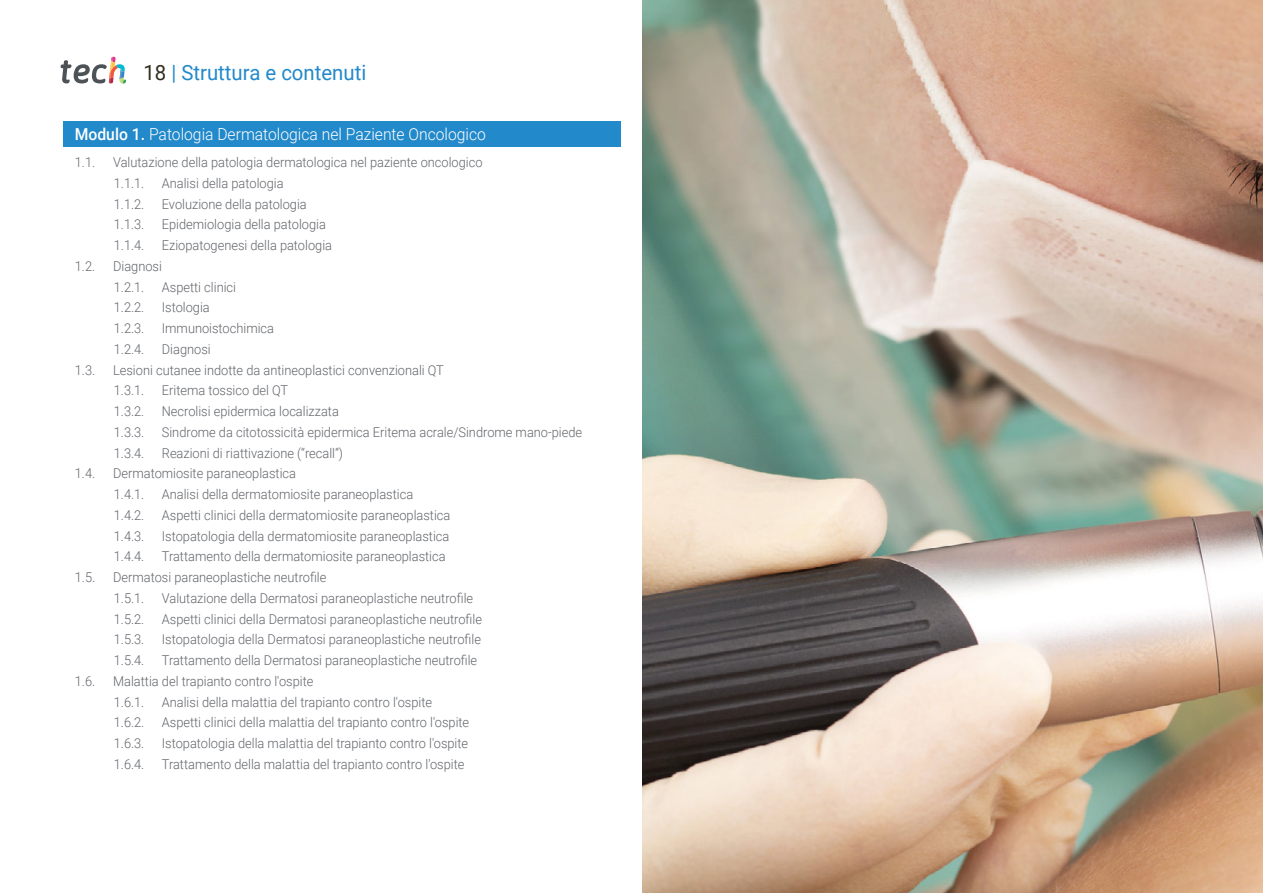
<style>
.page{position:relative;width:1263px;height:893px;background:#fff}
.page>*{position:absolute;margin:0;border:0;box-sizing:border-box;transform-origin:0 0}
.t1{font:21px "Roboto";color:#2289ca}
.t2{font:300 16.5px "Roboto";color:#fff;scale:.95 1}
.t3{font:300 13.5px/20.7px "Roboto";color:#61646a;scale:.95 1}
.s1{color:#312e20}
.s2{font-weight:500}
</style>
<div class="page">
<div style="left:64px;top:121px;width:557px;height:25px;background:#2289ca"></div>
<svg style="left:61px;top:57px;width:65px;height:27px"></svg>
<img style="left:642px;top:0;width:621px;height:893px">
<h1 class="t1" style="left:144px;top:57px;width:224px"><span class="s1">18</span> | Struttura e contenuti</h1>
<p class="t2" style="left:75px;top:123px;width:434px"><span class="s2">Modulo 1.</span> Patologia Dermatologica nel Paziente Oncologico</p>
<p class="t3" style="left:75px;top:151px;width:23px">1.1.</p>
<p class="t3" style="left:113px;top:151px;width:390px">Valutazione della patologia dermatologica nel paziente oncologico<br>1.1.1.</p>
<p class="t3" style="left:162px;top:172px;width:130px">Analisi della patologia</p>
<p class="t3" style="left:114px;top:193px;width:34px">1.1.2.</p>
<p class="t3" style="left:162px;top:193px;width:154px">Evoluzione della patologia</p>
<p class="t3" style="left:114px;top:214px;width:34px">1.1.3.</p>
<p class="t3" style="left:162px;top:214px;width:174px">Epidemiologia della patologia</p>
<p class="t3" style="left:114px;top:234px;width:34px">1.1.4.</p>
<p class="t3" style="left:162px;top:234px;width:181px">Eziopatogenesi della patologia</p>
<p class="t3" style="left:75px;top:255px;width:23px">1.2.</p>
<p class="t3" style="left:113px;top:255px;width:53px">Diagnosi<br>1.2.1.</p>
<p class="t3" style="left:162px;top:276px;width:80px">Aspetti clinici</p>
<p class="t3" style="left:114px;top:297px;width:34px">1.2.2.</p>
<p class="t3" style="left:162px;top:297px;width:52px">Istologia</p>
<p class="t3" style="left:114px;top:317px;width:34px">1.2.3.</p>
<p class="t3" style="left:162px;top:317px;width:120px">Immunoistochimica</p>
<p class="t3" style="left:114px;top:338px;width:34px">1.2.4.</p>
<p class="t3" style="left:162px;top:338px;width:53px">Diagnosi</p>
<p class="t3" style="left:75px;top:359px;width:23px">1.3.</p>
<p class="t3" style="left:113px;top:359px;width:350px">Lesioni cutanee indotte da antineoplastici convenzionali QT<br>1.3.1.</p>
<p class="t3" style="left:162px;top:380px;width:134px">Eritema tossico del QT</p>
<p class="t3" style="left:114px;top:400px;width:34px">1.3.2.</p>
<p class="t3" style="left:162px;top:400px;width:188px">Necrolisi epidermica localizzata</p>
<p class="t3" style="left:114px;top:421px;width:34px">1.3.3.</p>
<p class="t3" style="left:162px;top:421px;width:444px">Sindrome da citotossicità epidermica Eritema acrale/Sindrome mano-piede</p>
<p class="t3" style="left:114px;top:442px;width:34px">1.3.4.</p>
<p class="t3" style="left:162px;top:442px;width:192px">Reazioni di riattivazione (“recall”)</p>
<p class="t3" style="left:75px;top:463px;width:23px">1.4.</p>
<p class="t3" style="left:113px;top:463px;width:194px">Dermatomiosite paraneoplastica<br>1.4.1.</p>
<p class="t3" style="left:162px;top:483px;width:266px">Analisi della dermatomiosite paraneoplastica</p>
<p class="t3" style="left:114px;top:504px;width:34px">1.4.2.</p>
<p class="t3" style="left:162px;top:504px;width:305px">Aspetti clinici della dermatomiosite paraneoplastica</p>
<p class="t3" style="left:114px;top:525px;width:34px">1.4.3.</p>
<p class="t3" style="left:162px;top:525px;width:304px">Istopatologia della dermatomiosite paraneoplastica</p>
<p class="t3" style="left:114px;top:546px;width:34px">1.4.4.</p>
<p class="t3" style="left:162px;top:546px;width:300px">Trattamento della dermatomiosite paraneoplastica</p>
<p class="t3" style="left:75px;top:566px;width:23px">1.5.</p>
<p class="t3" style="left:113px;top:566px;width:226px">Dermatosi paraneoplastiche neutrofile<br>1.5.1.</p>
<p class="t3" style="left:162px;top:587px;width:329px">Valutazione della Dermatosi paraneoplastiche neutrofile</p>
<p class="t3" style="left:114px;top:608px;width:34px">1.5.2.</p>
<p class="t3" style="left:162px;top:608px;width:338px">Aspetti clinici della Dermatosi paraneoplastiche neutrofile</p>
<p class="t3" style="left:114px;top:629px;width:34px">1.5.3.</p>
<p class="t3" style="left:162px;top:629px;width:337px">Istopatologia della Dermatosi paraneoplastiche neutrofile</p>
<p class="t3" style="left:114px;top:649px;width:34px">1.5.4.</p>
<p class="t3" style="left:162px;top:649px;width:333px">Trattamento della Dermatosi paraneoplastiche neutrofile</p>
<p class="t3" style="left:75px;top:670px;width:23px">1.6.</p>
<p class="t3" style="left:113px;top:670px;width:212px">Malattia del trapianto contro l'ospite<br>1.6.1.</p>
<p class="t3" style="left:162px;top:691px;width:286px">Analisi della malattia del trapianto contro l'ospite</p>
<p class="t3" style="left:114px;top:712px;width:34px">1.6.2.</p>
<p class="t3" style="left:162px;top:712px;width:325px">Aspetti clinici della malattia del trapianto contro l'ospite</p>
<p class="t3" style="left:114px;top:732px;width:34px">1.6.3.</p>
<p class="t3" style="left:162px;top:732px;width:324px">Istopatologia della malattia del trapianto contro l'ospite</p>
<p class="t3" style="left:114px;top:753px;width:34px">1.6.4.</p>
<p class="t3" style="left:162px;top:753px;width:320px">Trattamento della malattia del trapianto contro l'ospite</p>
</div>
